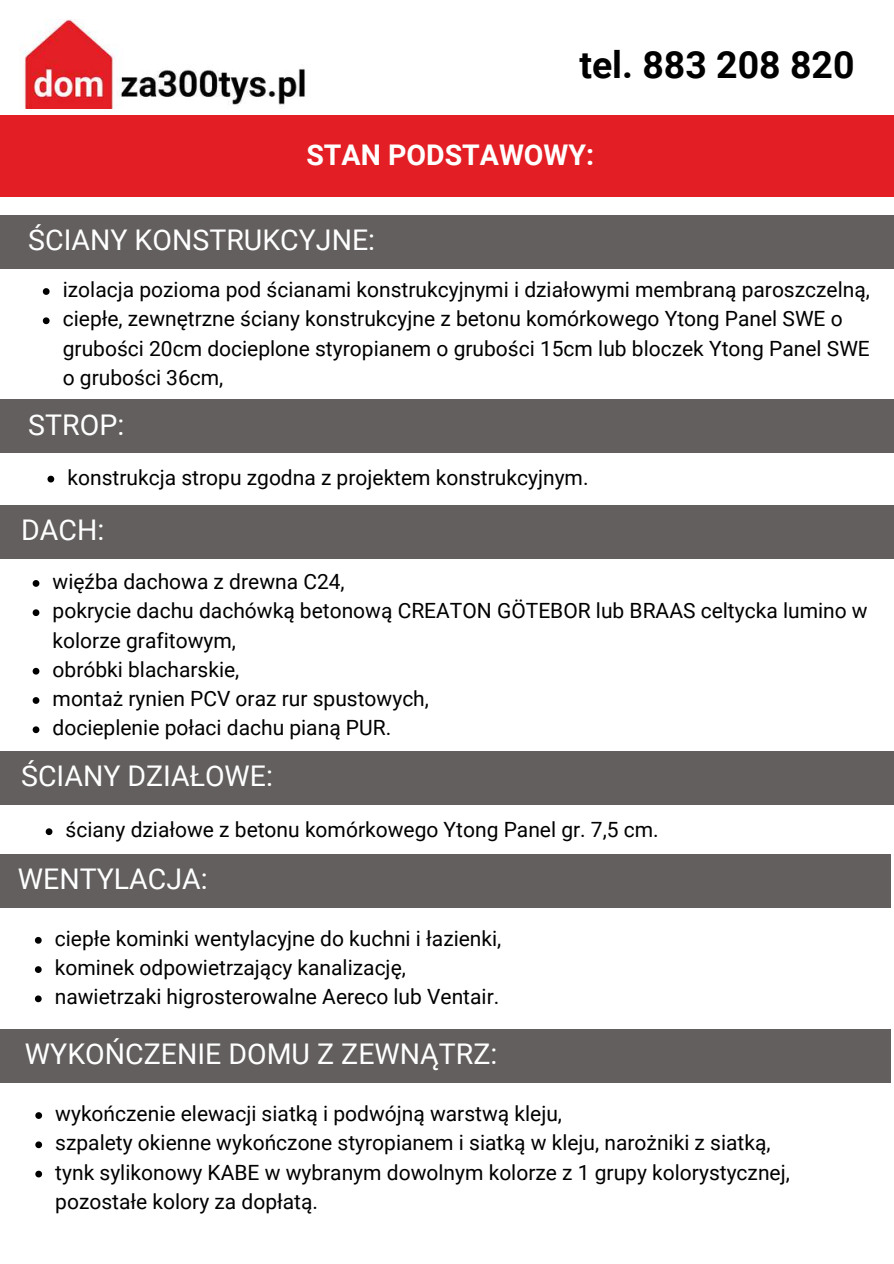
<style>
.page{position:relative;width:894px;height:1264px;background:#fff}
.page>*{position:absolute;margin:0;border:0;box-sizing:border-box;transform-origin:0 0}
.t1{font:700 37.5px "Roboto";color:#000}
.t2{font:28.5px "Roboto";color:#fff}
.t3{font:700 28.5px "Roboto";color:#fff}
.t4{font:21px/29.2px "Roboto";color:#000}
</style>
<div class="page">
<div style="left:0;top:115px;width:893px;height:81px;background:#e31e24"></div>
<img style="left:22px;top:19px;width:283px;height:89px">
<div style="left:0;top:215px;width:893px;height:54px;background:#625f5e"></div>
<div style="left:0;top:1029px;width:890px;height:53px;background:#625f5e"></div>
<div style="left:0;top:400px;width:893px;height:53px;background:#625f5e"></div>
<div style="left:0;top:505px;width:893px;height:53px;background:#625f5e"></div>
<div style="left:0;top:751px;width:893px;height:53px;background:#625f5e"></div>
<div style="left:0;top:854px;width:890px;height:53px;background:#625f5e"></div>
<svg style="left:43px;top:288px;width:7px;height:7px"></svg>
<svg style="left:43px;top:317px;width:7px;height:7px"></svg>
<svg style="left:47px;top:476px;width:7px;height:6px"></svg>
<svg style="left:33px;top:580px;width:6px;height:7px"></svg>
<svg style="left:33px;top:609px;width:6px;height:7px"></svg>
<svg style="left:33px;top:668px;width:6px;height:6px"></svg>
<svg style="left:33px;top:697px;width:6px;height:7px"></svg>
<svg style="left:33px;top:726px;width:6px;height:7px"></svg>
<svg style="left:46px;top:828px;width:6px;height:7px"></svg>
<svg style="left:35px;top:937px;width:7px;height:6px"></svg>
<svg style="left:35px;top:966px;width:7px;height:6px"></svg>
<svg style="left:35px;top:995px;width:7px;height:7px"></svg>
<svg style="left:35px;top:1112px;width:7px;height:6px"></svg>
<svg style="left:35px;top:1141px;width:7px;height:7px"></svg>
<svg style="left:35px;top:1170px;width:7px;height:7px"></svg>
<h1 class="t1" style="left:579px;top:43px;width:276px">tel. 883 208 820</h1>
<h2 class="t3" style="left:306px;top:138px;width:289px">STAN PODSTAWOWY:</h2>
<h2 class="t2" style="left:28px;top:224px;width:348px">ŚCIANY KONSTRUKCYJNE:</h2>
<p class="t4" style="left:63px;top:275px;width:808px">izolacja pozioma pod ścianami konstrukcyjnymi i działowymi membraną paroszczelną, ciepłe, zewnętrzne ściany konstrukcyjne z betonu komórkowego Ytong Panel SWE o grubości 20cm docieplone styropianem o grubości 15cm lub bloczek Ytong Panel SWE o grubości 36cm,</p>
<h2 class="t2" style="left:28px;top:408px;width:97px">STROP:</h2>
<p class="t4" style="left:68px;top:463px;width:522px">konstrukcja stropu zgodna z projektem konstrukcyjnym.</p>
<h2 class="t2" style="left:21px;top:513px;width:85px">DACH:</h2>
<p class="t4" style="left:53px;top:567px;width:816px">więźba dachowa z drewna C24,<br>pokrycie dachu dachówką betonową CREATON GÖTEBOR lub BRAAS celtycka lumino w kolorze grafitowym,<br>obróbki blacharskie,<br>montaż rynien PCV oraz rur spustowych,<br>docieplenie połaci dachu pianą PUR.</p>
<h2 class="t2" style="left:21px;top:759px;width:253px">ŚCIANY DZIAŁOWE:</h2>
<p class="t4" style="left:66px;top:815px;width:594px">ściany działowe z betonu komórkowego Ytong Panel gr. 7,5 cm.</p>
<h2 class="t2" style="left:18px;top:862px;width:191px">WENTYLACJA:</h2>
<p class="t4" style="left:55px;top:924px;width:448px">ciepłe kominki wentylacyjne do kuchni i łazienki, kominek odpowietrzający kanalizację, nawietrzaki higrosterowalne Aereco lub Ventair.</p>
<h2 class="t2" style="left:25px;top:1037px;width:473px">WYKOŃCZENIE DOMU Z ZEWNĄTRZ:</h2>
<p class="t4" style="left:55px;top:1099px;width:735px">wykończenie elewacji siatką i podwójną warstwą kleju,<br>szpalety okienne wykończone styropianem i siatką w kleju, narożniki z siatką, tynk sylikonowy KABE w wybranym dowolnym kolorze z 1 grupy kolorystycznej, pozostałe kolory za dopłatą.</p>
</div>
